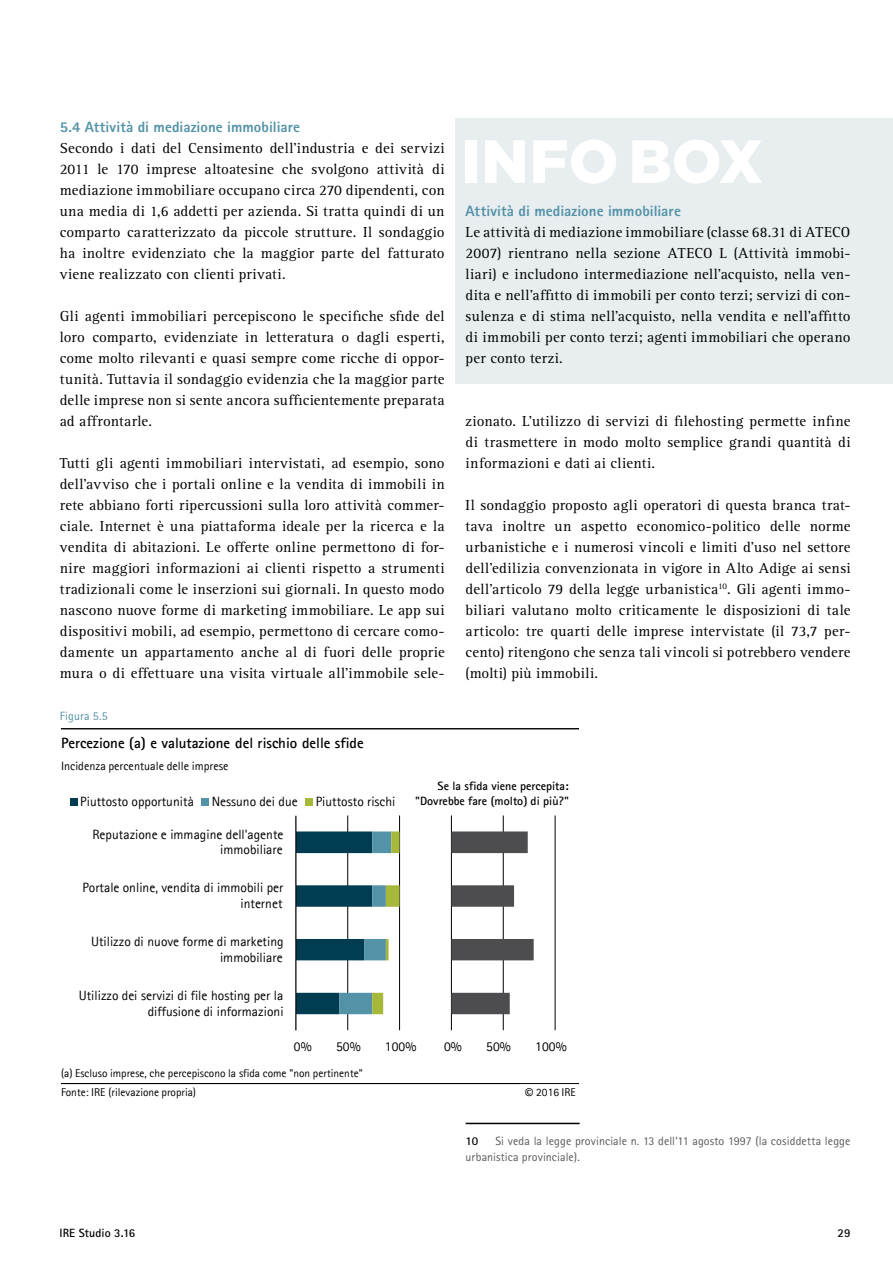
<style>
.page{position:relative;width:893px;height:1263px;background:#fff}
.page>*{position:absolute;margin:0;border:0;box-sizing:border-box;transform-origin:0 0}
.t1{font:900 60.75px "Gotham";color:#fff}
.t2{font:15px/21px "Rotis Serif Pro";letter-spacing:.02em;color:#000;text-align:justify}
.t3{font:800 15px "Rotis Sans Serif";letter-spacing:.005em;color:#5392a8}
.t4{font:700 15px "Agfa Rotis Sans Serif";color:#000}
.t5{font:13.5px/15.6px "Agfa Rotis Sans Serif";color:#000;text-align:right}
.t6{font:12px/16.5px "Rotis Sans Serif Pro";letter-spacing:.01em;color:#58585a}
.t7{font:700 12px/14.7px "Agfa Rotis Sans Serif";color:#000;text-align:right}
.t8{font:12px "Agfa Rotis Sans Serif";color:#000}
.t9{font:700 12px "Rotis Sans Serif Pro";color:#000}
.t10{font:12px "Rotis Sans Serif Pro";letter-spacing:.005em;color:#5392a8}
.t11{font:11.4px/19px "Agfa Rotis Sans Serif";color:#000}
.s1{font-family:"Calibri"}
</style>
<div class="page">
<hr style="left:347px;top:815px;width:1px;height:215px;background:#000">
<hr style="left:399px;top:815px;width:1px;height:215px;background:#000">
<hr style="left:451px;top:815px;width:1px;height:215px;background:#000">
<hr style="left:503px;top:815px;width:1px;height:215px;background:#000">
<hr style="left:555px;top:815px;width:1px;height:215px;background:#000">
<svg style="left:297px;top:831px;width:103px;height:183px"></svg>
<svg style="left:451px;top:831px;width:83px;height:183px"></svg>
<img style="left:295px;top:815px;width:2px;height:215px">
<img style="left:296px;top:831px;width:1px;height:183px">
<div style="left:70px;top:798px;width:8px;height:7px;background:#023c51"></div>
<div style="left:202px;top:798px;width:7px;height:7px;background:#5492a8"></div>
<div style="left:306px;top:798px;width:7px;height:7px;background:#a6b739"></div>
<hr style="left:61px;top:1083px;width:517px;height:1px;background:#000">
<hr style="left:61px;top:728px;width:517px;height:1px;background:#000">
<div style="left:455px;top:118px;width:438px;height:266px;background:#e8edf0"></div>
<hr style="left:466px;top:1123px;width:114px;height:1px;background:#000">
<p class="t3" style="left:60px;top:117px;width:242px">5.4 Attività di mediazione immobiliare</p>
<p class="t2" style="left:60px;top:137px;width:386px">Secondo i dati del Censimento dell’industria e dei servizi 2011 le 170 imprese altoatesine che svolgono attività di mediazione immobiliare occupano circa 270 dipendenti, con una media di 1,6 addetti per azienda. Si tratta quindi di un comparto caratterizzato da piccole strutture. Il sondaggio ha inoltre evidenziato che la maggior parte del fatturato viene realizzato con clienti privati.</p>
<p class="t2" style="left:60px;top:305px;width:386px">Gli agenti immobiliari percepiscono le specifiche sfide del loro comparto, evidenziate in letteratura o dagli esperti, come molto rilevanti e quasi sempre come ricche di oppor&shy;tunità. Tuttavia il sondaggio evidenzia che la maggior parte delle imprese non si sente ancora sufficientemente preparata ad affrontarle.</p>
<p class="t2" style="left:60px;top:452px;width:386px">Tutti gli agenti immobiliari intervistati, ad esempio, sono dell’avviso che i portali online e la vendita di immobili in rete abbiano forti ripercussioni sulla loro attività commer&shy;ciale. Internet è una piattaforma ideale per la ricerca e la vendita di abitazioni. Le offerte online permettono di for&shy;nire maggiori informazioni ai clienti rispetto a strumenti tradizionali come le inserzioni sui giornali. In questo modo nascono nuove forme di marketing immobiliare. Le app sui dispositivi mobili, ad esempio, permettono di cercare como&shy;damente un appartamento anche al di fuori delle proprie mura o di effettuare una visita virtuale all’immobile sele-</p>
<p class="t10" style="left:60px;top:709px;width:50px">Figura 5.5</p>
<p class="t4" style="left:61px;top:733px;width:304px">Percezione (a) e valutazione del rischio delle sfide</p>
<p class="t8" style="left:61px;top:759px;width:169px">Incidenza percentuale delle imprese</p>
<h1 class="t1" style="left:462px;top:119px;width:303px">INFO BOX</h1>
<p class="t3" style="left:466px;top:201px;width:217px">Attività di mediazione immobiliare</p>
<p class="t2" style="left:466px;top:221px;width:386px">Le attività di mediazione immobiliare (classe 68.31 di ATECO 2007) rientrano nella sezione ATECO L (Attività immobi&shy;liari) e includono intermediazione nell’acquisto, nella ven&shy;dita e nell’affitto di immobili per conto terzi; servizi di con&shy;sulenza e di stima nell’acquisto, nella vendita e nell’affitto di immobili per conto terzi; agenti immobiliari che operano per conto terzi.</p>
<p class="t2" style="left:466px;top:410px;width:386px">zionato. L’utilizzo di servizi di filehosting permette infine di trasmettere in modo molto semplice grandi quantità di informazioni e dati ai clienti.</p>
<p class="t2" style="left:466px;top:494px;width:386px">Il sondaggio proposto agli operatori di questa branca trat&shy;tava inoltre un aspetto economico-politico delle norme urbanistiche e i numerosi vincoli e limiti d’uso nel settore dell’edilizia convenzionata in vigore in Alto Adige ai sensi dell’articolo 79 della legge urbanistica<sup>10</sup>. Gli agenti immo&shy;biliari valutano molto criticamente le disposizioni di tale articolo: tre quarti delle imprese intervistate (il 73,7 per&shy;cento) ritengono che senza tali vincoli si potrebbero vendere (molti) più immobili.</p>
<p class="t5" style="left:80px;top:793px;width:115px">Piuttosto opportunità</p>
<p class="t5" style="left:212px;top:793px;width:88px">Nessuno dei due</p>
<p class="t5" style="left:316px;top:793px;width:81px">Piuttosto rischi</p>
<p class="t5" style="left:92px;top:826px;width:193px">Reputazione e immagine dell'agente immobiliare</p>
<p class="t5" style="left:82px;top:880px;width:203px">Portale online, vendita di immobili per internet</p>
<p class="t5" style="left:91px;top:934px;width:194px">Utilizzo di nuove forme di marketing immobiliare</p>
<p class="t5" style="left:79px;top:987px;width:206px">Utilizzo dei servizi di file hosting per la diffusione di informazioni</p>
<p class="t7" style="left:415px;top:778px;width:155px">Se la sfida viene percepita: "Dovrebbe fare (molto) di più?"</p>
<p class="t5" style="left:287px;top:1039px;width:19px">0%</p>
<p class="t5" style="left:436px;top:1039px;width:33px">150%</p>
<p class="t5" style="left:487px;top:1039px;width:33px">2 0%</p>
<p class="t5" style="left:539px;top:1039px;width:33px">250%</p>
<p class="t5" style="left:294px;top:1039px;width:19px">0%</p>
<p class="t5" style="left:336px;top:1039px;width:26px">50%</p>
<p class="t5" style="left:385px;top:1039px;width:33px">100%</p>
<p class="t5" style="left:444px;top:1039px;width:19px">0%</p>
<p class="t5" style="left:486px;top:1039px;width:26px">50%</p>
<p class="t5" style="left:535px;top:1039px;width:33px">100%</p>
<p class="t11" style="left:61px;top:1063px;width:303px">(a) Escluso imprese, che percepiscono la sfida come "non pertinente"<br>Fonte: IRE (rilevazione propria)</p>
<p class="t11" style="left:524px;top:1082px;width:53px"><span class="s1">©</span> 2016 IRE</p>
<p class="t6" style="left:466px;top:1132px;width:386px;text-indent:30px">Si veda la legge provinciale n. 13 dell’11 agosto 1997 (la cosiddetta legge urbanistica provinciale).</p>
<p class="t9" style="left:466px;top:1133px;width:14px">10</p>
<p class="t9" style="left:60px;top:1226px;width:77px">IRE Studio 3.16</p>
<p class="t9" style="left:838px;top:1226px;width:14px">29</p>
</div>
